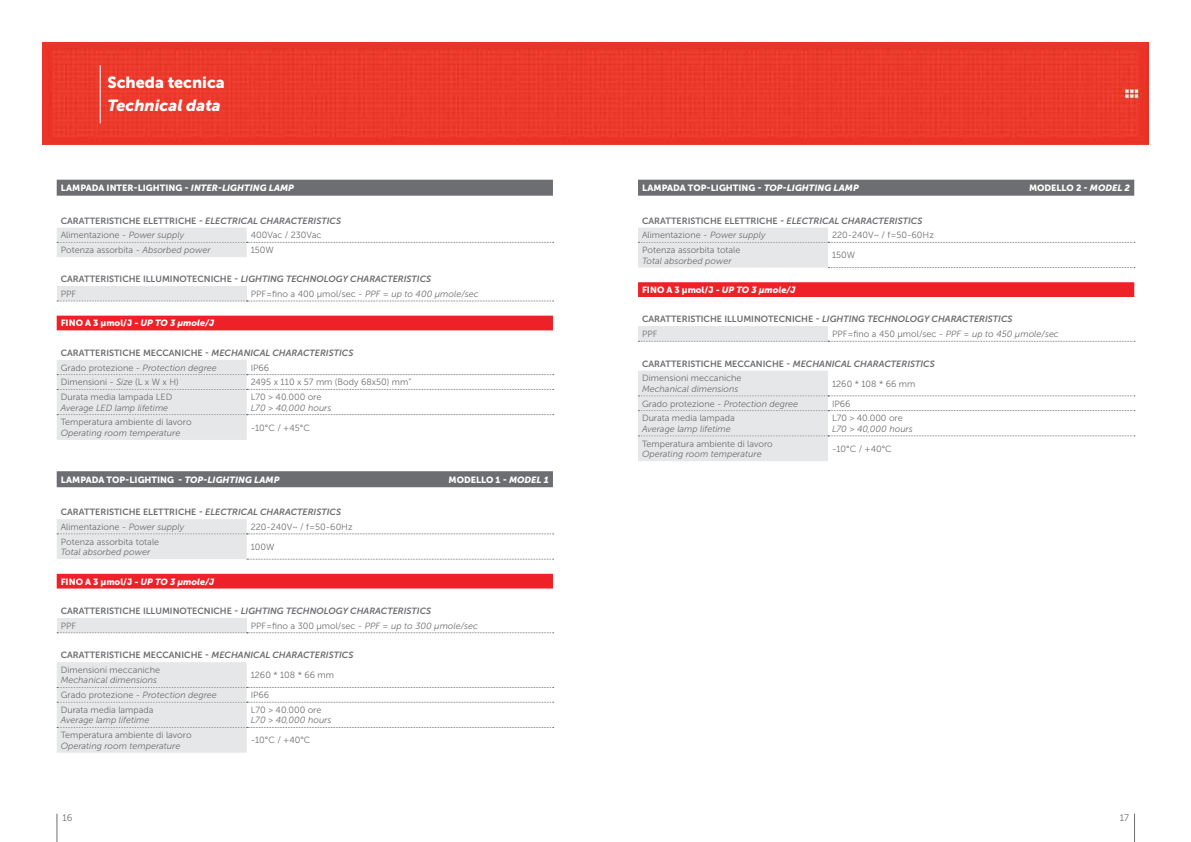
<style>
.page{position:relative;width:1191px;height:842px;background:#fff}
.page>*{position:absolute;margin:0;border:0;box-sizing:border-box;transform-origin:0 0}
.t1{font:16px "Museo Sans 900";color:#fff}
.t2{font:italic 16px "Museo Sans 900";color:#fff}
.t3{font:9.5px "Museo Sans 300";color:#6d6e71}
.t4{font:9px "Museo Sans 300";color:#6d6e71}
.t5{font:italic 9px "Museo Sans 300";color:#6d6e71}
.t6{font:9px "Museo Sans 700";color:#6d6e71}
.t7{font:italic 9px "Museo Sans 700";color:#6d6e71}
.t8{font:9px "Museo Sans 900";color:#fff}
.s1{font-style:italic}
.s2{font-style:normal}
</style>
<div class="page">
<svg style="left:57px;top:814px;width:1px;height:28px"></svg>
<svg style="left:1134px;top:814px;width:1px;height:28px"></svg>
<div style="left:43px;top:43px;width:1105px;height:102px;background:#eb392b"></div>
<hr style="left:100px;top:65px;width:1px;height:58px;background:#fff">
<div style="left:57px;top:180px;width:496px;height:16px;background:#6d6e71"></div>
<div style="left:57px;top:471px;width:496px;height:16px;background:#6d6e71"></div>
<svg style="left:57px;top:228px;width:497px;height:29px"></svg>
<div style="left:57px;top:286px;width:190px;height:15px;background:#e6e7e8"></div>
<svg style="left:57px;top:301px;width:497px;height:1px"></svg>
<div style="left:57px;top:316px;width:496px;height:14px;background:#ed2127"></div>
<svg style="left:57px;top:360px;width:497px;height:80px"></svg>
<svg style="left:57px;top:519px;width:497px;height:41px"></svg>
<div style="left:57px;top:574px;width:496px;height:14px;background:#ed2127"></div>
<div style="left:57px;top:618px;width:190px;height:15px;background:#e6e7e8"></div>
<svg style="left:57px;top:632px;width:497px;height:1px"></svg>
<svg style="left:57px;top:662px;width:497px;height:91px"></svg>
<div style="left:638px;top:180px;width:496px;height:16px;background:#6d6e71"></div>
<svg style="left:638px;top:228px;width:497px;height:40px"></svg>
<div style="left:638px;top:282px;width:496px;height:15px;background:#ed2127"></div>
<div style="left:638px;top:326px;width:190px;height:15px;background:#e6e7e8"></div>
<svg style="left:638px;top:341px;width:497px;height:1px"></svg>
<svg style="left:638px;top:371px;width:497px;height:90px"></svg>
<h1 class="t1" style="left:108px;top:73px;width:119px">Scheda tecnica</h1>
<h1 class="t2" style="left:108px;top:96px;width:115px">Technical data</h1>
<p class="t8" style="left:61px;top:183px;width:234px">LAMPADA INTER-LIGHTING - <span class="s1">INTER-LIGHTING LAMP</span></p>
<p class="t6" style="left:61px;top:215px;width:282px">CARATTERISTICHE ELETTRICHE - <span class="s1">ELECTRICAL CHARACTERISTICS</span></p>
<p class="t4" style="left:61px;top:230px;width:125px">Alimentazione - <span class="s1">Power supply</span></p>
<p class="t4" style="left:251px;top:230px;width:72px">400Vac / 230Vac</p>
<p class="t4" style="left:61px;top:245px;width:151px">Potenza assorbita - <span class="s1">Absorbed power</span></p>
<p class="t4" style="left:251px;top:245px;width:25px">150W</p>
<p class="t7" style="left:61px;top:274px;width:372px"><span class="s2">CARATTERISTICHE ILLUMINOTECNICHE -</span> LIGHTING TECHNOLOGY CHARACTERISTICS</p>
<p class="t4" style="left:61px;top:289px;width:17px">PPF</p>
<p class="t4" style="left:251px;top:289px;width:230px">PPF=fino a 400 µmol/sec - <span class="s1">PPF = up to 400 µmole/sec</span></p>
<p class="t8" style="left:61px;top:318px;width:155px">FINO A 3 µmol/J - <span class="s1">UP TO 3 µmole/J</span></p>
<p class="t6" style="left:61px;top:348px;width:294px">CARATTERISTICHE MECCANICHE - <span class="s1">MECHANICAL CHARACTERISTICS</span></p>
<p class="t4" style="left:61px;top:363px;width:158px">Grado protezione - <span class="s1">Protection degree</span></p>
<p class="t4" style="left:251px;top:363px;width:20px">IP66</p>
<p class="t4" style="left:61px;top:377px;width:120px">Dimensioni - <span class="s1">Size</span> (L x W x H)</p>
<p class="t4" style="left:251px;top:377px;width:162px">2495 x 110 x 57 mm (Body 68x50) mm”</p>
<p class="t4" style="left:61px;top:392px;width:113px">Durata media lampada LED</p>
<p class="t5" style="left:61px;top:403px;width:109px">Average LED lamp lifetime</p>
<p class="t4" style="left:251px;top:392px;width:72px">L70 &gt; 40.000 ore</p>
<p class="t5" style="left:251px;top:403px;width:82px">L70 &gt; 40,000 hours</p>
<p class="t4" style="left:61px;top:417px;width:132px">Temperatura ambiente di lavoro</p>
<p class="t5" style="left:61px;top:428px;width:121px">Operating room temperature</p>
<p class="t4" style="left:251px;top:423px;width:61px">-10°C / +45°C</p>
<p class="t8" style="left:61px;top:474px;width:220px">LAMPADA TOP-LIGHTING - <span class="s1">TOP-LIGHTING LAMP</span></p>
<p class="t8" style="left:448px;top:474px;width:102px">MODELLO 1 - <span class="s1">MODEL 1</span></p>
<p class="t6" style="left:61px;top:507px;width:282px">CARATTERISTICHE ELETTRICHE - <span class="s1">ELECTRICAL CHARACTERISTICS</span></p>
<p class="t4" style="left:61px;top:522px;width:125px">Alimentazione - <span class="s1">Power supply</span></p>
<p class="t4" style="left:251px;top:522px;width:103px">220-240V~ / f=50-60Hz</p>
<p class="t4" style="left:61px;top:537px;width:100px">Potenza assorbita totale</p>
<p class="t5" style="left:61px;top:547px;width:91px">Total absorbed power</p>
<p class="t4" style="left:251px;top:542px;width:25px">100W</p>
<p class="t8" style="left:61px;top:576px;width:155px">FINO A 3 µmol/J - <span class="s1">UP TO 3 µmole/J</span></p>
<p class="t7" style="left:61px;top:606px;width:372px"><span class="s2">CARATTERISTICHE ILLUMINOTECNICHE -</span> LIGHTING TECHNOLOGY CHARACTERISTICS</p>
<p class="t4" style="left:61px;top:621px;width:17px">PPF</p>
<p class="t4" style="left:251px;top:621px;width:229px">PPF=fino a 300 µmol/sec - <span class="s1">PPF = up to 300 µmole/sec</span></p>
<p class="t6" style="left:61px;top:650px;width:294px">CARATTERISTICHE MECCANICHE - <span class="s1">MECHANICAL CHARACTERISTICS</span></p>
<p class="t4" style="left:61px;top:665px;width:101px">Dimensioni meccaniche</p>
<p class="t5" style="left:61px;top:675px;width:98px">Mechanical dimensions</p>
<p class="t4" style="left:251px;top:670px;width:85px">1260 * 108 * 66 mm</p>
<p class="t5" style="left:61px;top:690px;width:158px"><span class="s2">Grado protezione</span> - Protection degree</p>
<p class="t4" style="left:251px;top:690px;width:20px">IP66</p>
<p class="t4" style="left:61px;top:705px;width:94px">Durata media lampada</p>
<p class="t5" style="left:61px;top:715px;width:90px">Average lamp lifetime</p>
<p class="t4" style="left:251px;top:705px;width:72px">L70 &gt; 40.000 ore</p>
<p class="t5" style="left:251px;top:715px;width:82px">L70 &gt; 40,000 hours</p>
<p class="t4" style="left:61px;top:730px;width:132px">Temperatura ambiente di lavoro</p>
<p class="t5" style="left:61px;top:741px;width:121px">Operating room temperature</p>
<p class="t4" style="left:251px;top:735px;width:61px">-10°C / +40°C</p>
<p class="t8" style="left:642px;top:183px;width:218px">LAMPADA TOP-LIGHTING <span class="s1">- TOP-LIGHTING LAMP</span></p>
<p class="t8" style="left:1029px;top:183px;width:102px">MODELLO 2 - <span class="s1">MODEL 2</span></p>
<p class="t6" style="left:642px;top:215px;width:282px">CARATTERISTICHE ELETTRICHE - <span class="s1">ELECTRICAL CHARACTERISTICS</span></p>
<p class="t4" style="left:642px;top:230px;width:125px">Alimentazione - <span class="s1">Power supply</span></p>
<p class="t4" style="left:832px;top:230px;width:103px">220-240V~ / f=50-60Hz</p>
<p class="t4" style="left:642px;top:245px;width:100px">Potenza assorbita totale</p>
<p class="t5" style="left:642px;top:256px;width:91px">Total absorbed power</p>
<p class="t4" style="left:832px;top:250px;width:25px">150W</p>
<p class="t8" style="left:642px;top:285px;width:155px">FINO A 3 µmol/J - <span class="s1">UP TO 3 µmole/J</span></p>
<p class="t7" style="left:642px;top:314px;width:372px"><span class="s2">CARATTERISTICHE ILLUMINOTECNICHE</span> - LIGHTING TECHNOLOGY CHARACTERISTICS</p>
<p class="t4" style="left:642px;top:329px;width:17px">PPF</p>
<p class="t4" style="left:832px;top:329px;width:228px">PPF=fino a 450 µmol/sec - <span class="s1">PPF = up to 450 µmole/sec</span></p>
<p class="t7" style="left:642px;top:358px;width:294px"><span class="s2">CARATTERISTICHE MECCANICHE</span> - MECHANICAL CHARACTERISTICS</p>
<p class="t4" style="left:642px;top:373px;width:101px">Dimensioni meccaniche</p>
<p class="t5" style="left:642px;top:384px;width:98px">Mechanical dimensions</p>
<p class="t4" style="left:832px;top:379px;width:85px">1260 * 108 * 66 mm</p>
<p class="t5" style="left:642px;top:399px;width:158px"><span class="s2">Grado protezione</span> - Protection degree</p>
<p class="t4" style="left:832px;top:399px;width:20px">IP66</p>
<p class="t4" style="left:642px;top:413px;width:94px">Durata media lampada</p>
<p class="t5" style="left:642px;top:424px;width:90px">Average lamp lifetime</p>
<p class="t4" style="left:832px;top:413px;width:72px">L70 &gt; 40.000 ore</p>
<p class="t5" style="left:832px;top:424px;width:82px">L70 &gt; 40,000 hours</p>
<p class="t4" style="left:642px;top:439px;width:132px">Temperatura ambiente di lavoro</p>
<p class="t5" style="left:642px;top:449px;width:121px">Operating room temperature</p>
<p class="t4" style="left:832px;top:444px;width:61px">-10°C / +40°C</p>
<p class="t3" style="left:62px;top:812px;width:12px">16</p>
<p class="t3" style="left:1119px;top:812px;width:11px">17</p>
</div>
